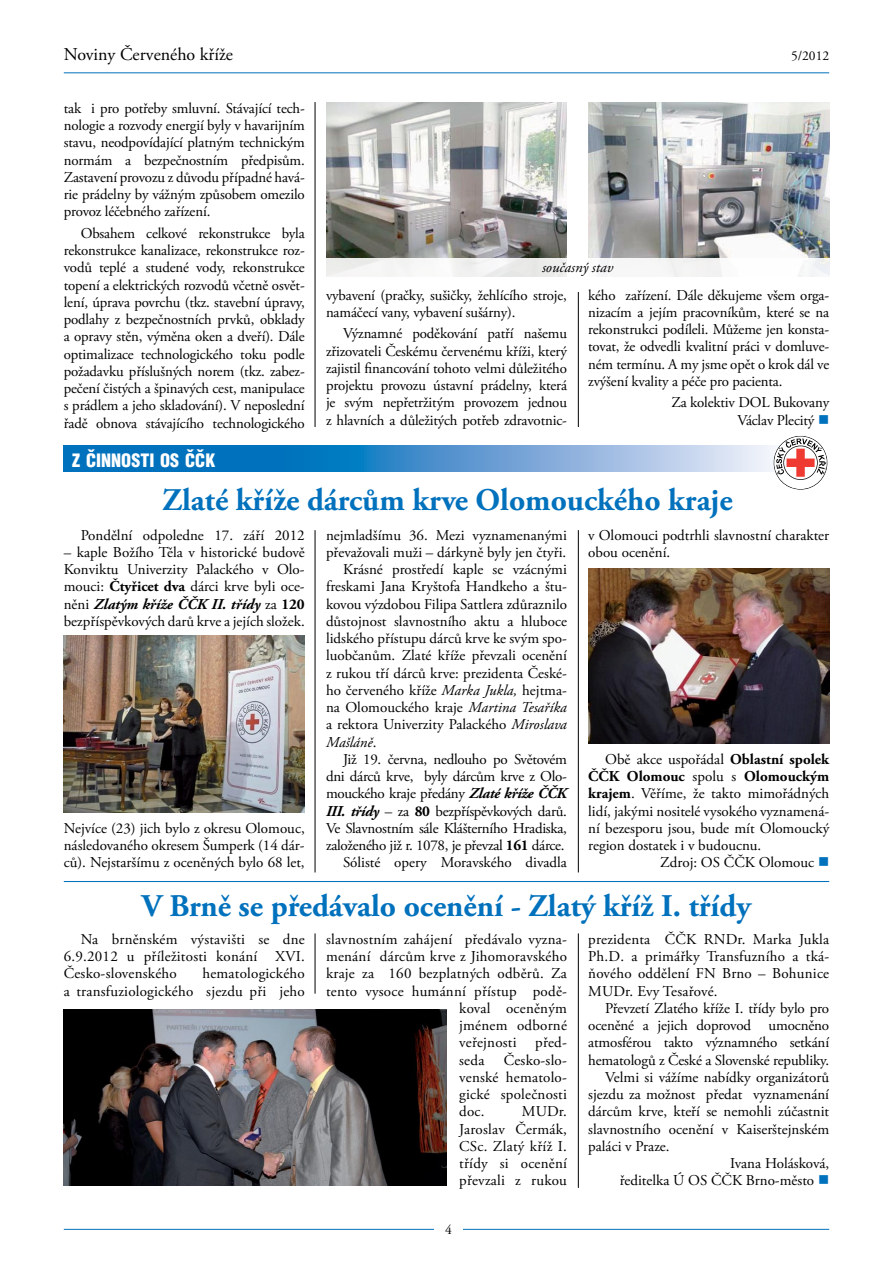
<style>
.page{position:relative;width:893px;height:1263px;background:#fff}
.page>*{position:absolute;margin:0;border:0;box-sizing:border-box;transform-origin:0 0}
.t1{font:700 31.5px "Adobe Garamond Pro";color:#0071bc}
.t2{font:18px "Adobe Garamond Pro";color:#000}
.t3{font:900 18px "Switzerland Cond";color:#fff}
.t4{font:15px/17.2px "Adobe Garamond Pro";color:#000;text-align:justify}
.t5{font:15px "Adobe Garamond Pro";letter-spacing:-.02em;color:#000}
.t6{font:700 15px "Adobe Garamond Pro";color:#000}
.t7{font:italic 15px "Adobe Garamond Pro";color:#000}
.t8{font:13.5px "Adobe Garamond Pro";color:#000}
.s1{color:#0071bc}
.s2{font-weight:700}
.s3{font-weight:700;font-style:italic}
.s4{font-style:italic}
.s5{font-style:normal}
.s6{font-weight:400}
</style>
<div class="page">
<hr style="left:64px;top:72px;width:765px;height:1px;background:#0071bc">
<hr style="left:64px;top:1229px;width:765px;height:1px;background:#0071bc">
<div style="left:434px;top:1217px;width:29px;height:25px;background:#fff"></div>
<img style="left:588px;top:102px;width:241px;height:156px">
<img style="left:326px;top:102px;width:241px;height:156px">
<div style="left:326px;top:258px;width:503px;height:20px;background:linear-gradient(to right,#f1f1f0,#f9f9fa)"></div>
<svg style="left:64px;top:446px;width:764px;height:25px;background:#5098d0"></svg>
<svg style="left:773px;top:436px;width:54px;height:54px"></svg>
<img style="left:64px;top:635px;width:241px;height:178px">
<img style="left:588px;top:569px;width:241px;height:175px">
<hr style="left:64px;top:881px;width:765px;height:1px;background:#0071bc">
<img style="left:64px;top:1009px;width:382px;height:176px">
<hr style="left:315px;top:102px;width:1px;height:325px;background:#000">
<hr style="left:578px;top:292px;width:1px;height:135px;background:#000">
<hr style="left:315px;top:530px;width:1px;height:342px;background:#000">
<hr style="left:578px;top:530px;width:1px;height:342px;background:#000">
<hr style="left:315px;top:933px;width:1px;height:61px;background:#000">
<hr style="left:578px;top:933px;width:1px;height:255px;background:#000">
<p class="t2" style="left:64px;top:43px;width:171px">Noviny Červeného kříže</p>
<p class="t8" style="left:791px;top:47px;width:40px">5/2012</p>
<p class="t4" style="left:64px;top:100px;width:242px">tak i pro potřeby smluvní. Stávající tech&shy;nologie a rozvody energií byly v havarijním stavu, neodpovídající platným technickým normám a bezpečnostním předpisům.<br>Zastavení provozu z důvodu případné havá&shy;rie prádelny by vážným způsobem omezilo provoz léčebného zařízení.</p>
<p class="t4" style="left:64px;top:225px;width:242px;text-indent:17px">Obsahem celkové rekonstrukce byla rekonstrukce kanalizace, rekonstrukce roz&shy;vodů teplé a studené vody, rekonstrukce topení a elektrických rozvodů včetně osvět&shy;lení, úprava povrchu (tkz. stavební úpravy, podlahy z bezpečnostních prvků, obklady a opravy stěn, výměna oken a dveří). Dále optimalizace technologického toku podle požadavku příslušných norem (tkz. zabez&shy;pečení čistých a špinavých cest, manipulace s prádlem a jeho skladování). V neposlední řadě obnova stávajícího technologického</p>
<p class="t7" style="left:542px;top:258px;width:73px">současný stav</p>
<p class="t4" style="left:326px;top:287px;width:242px">vybavení (pračky, sušičky, žehlícího stroje, namáčecí vany, vybavení sušárny).</p>
<p class="t4" style="left:326px;top:326px;width:242px;text-indent:17px">Významné poděkování patří našemu zřizovateli Českému červenému kříži, který zajistil financování tohoto velmi důležitého projektu provozu ústavní prádelny, která je svým nepřetržitým provozem jednou z hlavních a důležitých potřeb zdravotnic-</p>
<p class="t4" style="left:588px;top:287px;width:242px">kého zařízení. Dále děkujeme všem orga&shy;nizacím a jejím pracovníkům, které se na rekonstrukci podíleli. Můžeme jen konsta&shy;tovat, že odvedli kvalitní práci v domluve&shy;ném termínu. A my jsme opět o krok dál ve zvýšení kvality a péče pro pacienta.</p>
<p class="t4" style="left:671px;top:395px;width:159px;text-align:right">Za kolektiv DOL Bukovany<br>Václav Plecitý <span class="s1">■</span></p>
<p class="t3" style="left:72px;top:449px;width:124px">Zčinnosti os ččk</p>
<h1 class="t1" style="left:163px;top:482px;width:572px">Zlaté kříže dárcům krve Olomouckého kraje</h1>
<p class="t4" style="left:81px;top:527px;width:225px">Pondělní odpoledne 17. září 2012</p>
<p class="t4" style="left:64px;top:544px;width:242px">– kaple Božího Těla v historické budově Konviktu Univerzity Palackého v Olo&shy;mouci: <span class="s2">Čtyřicet dva</span> dárci krve byli oce&shy;něni <span class="s3">Zlatým kříže ČČK II. třídy</span> za <span class="s2">120 </span>bezpříspěvkových darů krve a jejích složek.</p>
<p class="t4" style="left:64px;top:820px;width:242px">Nejvíce (23) jich bylo z okresu Olomouc, následovaného okresem Šumperk (14 dár&shy;ců). Nejstaršímu z oceněných bylo 68 let,</p>
<p class="t4" style="left:326px;top:527px;width:242px">nejmladšímu 36. Mezi vyznamenanými</p>
<p class="t4" style="left:326px;top:544px;width:242px">převažovali muži – dárkyně byly jen čtyři.</p>
<p class="t4" style="left:343px;top:561px;width:225px">Krásné prostředí kaple se vzácnými</p>
<p class="t4" style="left:326px;top:578px;width:242px">freskami Jana Kryštofa Handkeho a štu-</p>
<p class="t4" style="left:326px;top:596px;width:242px">kovou výzdobou Filipa Sattlera zdůraznilo</p>
<p class="t4" style="left:326px;top:613px;width:242px">důstojnost slavnostního aktu a hluboce</p>
<p class="t4" style="left:326px;top:630px;width:242px">lidského přístupu dárců krve ke svým spo-</p>
<p class="t4" style="left:326px;top:647px;width:242px">luobčanům. Zlaté kříže převzali ocenění</p>
<p class="t4" style="left:326px;top:665px;width:242px">z rukou tří dárců krve: prezidenta České-</p>
<p class="t4" style="left:326px;top:682px;width:242px">ho červeného kříže <span class="s4">Marka Jukla,</span> hejtma-</p>
<p class="t4" style="left:326px;top:699px;width:242px">na Olomouckého kraje <span class="s4">Martina Tesaříka</span></p>
<p class="t4" style="left:326px;top:716px;width:242px">a rektora Univerzity Palackého <span class="s4">Miroslava</span></p>
<p class="t7" style="left:326px;top:733px;width:52px">Mašláně<span class="s5">.</span></p>
<p class="t5" style="left:343px;top:750px;width:225px">Již 19. června, nedlouho po Světovém</p>
<p class="t5" style="left:326px;top:767px;width:242px">dni dárců krve, byly dárcům krve z Olo-</p>
<p class="t5" style="left:326px;top:785px;width:242px">mouckého kraje předány <span class="s3">Zlaté kříže ČČK</span></p>
<p class="t5" style="left:326px;top:802px;width:242px"><span class="s3">III. třídy</span> – za <span class="s2">80</span> bezpříspěvkových darů.</p>
<p class="t5" style="left:326px;top:819px;width:242px">Ve Slavnostním sále Klášterního Hradiska,</p>
<p class="t5" style="left:326px;top:836px;width:240px">založeného již r. 1078, je převzal <span class="s2">161</span> dárce.</p>
<p class="t4" style="left:343px;top:854px;width:225px">Sólisté opery Moravského divadla</p>
<p class="t4" style="left:588px;top:527px;width:242px">v Olomouci podtrhli slavnostní charakter obou ocenění.</p>
<p class="t4" style="left:605px;top:751px;width:225px">Obě akce uspořádal <span class="s2">Oblastní spolek</span></p>
<p class="t6" style="left:588px;top:768px;width:242px">ČČK Olomouc <span class="s6">spolu s</span> Olomouckým</p>
<p class="t4" style="left:588px;top:785px;width:242px"><span class="s2">krajem</span>. Věříme, že takto mimořádných</p>
<p class="t4" style="left:588px;top:803px;width:242px">lidí, jakými nositelé vysokého vyznamená-</p>
<p class="t4" style="left:588px;top:820px;width:242px">ní bezesporu jsou, bude mít Olomoucký</p>
<p class="t4" style="left:588px;top:837px;width:175px">region dostatek i v budoucnu.</p>
<p class="t4" style="left:660px;top:854px;width:170px">Zdroj: OS ČČK Olomouc <span class="s1">■</span></p>
<h1 class="t1" style="left:142px;top:887px;width:612px">V Brně se předávalo ocenění - Zlatý kříž I. třídy</h1>
<p class="t4" style="left:64px;top:931px;width:242px;text-indent:17px">Na brněnském výstavišti se dne 6.9.2012 u příležitosti konání XVI.<br>Česko-slovenského</p>
<p class="t4" style="left:64px;top:965px;width:242px;text-align:right">hematologického<br>a transfuziologického sjezdu při jeho</p>
<p class="t4" style="left:326px;top:931px;width:242px">slavnostním zahájení předávalo vyzna-</p>
<p class="t4" style="left:326px;top:948px;width:242px">menání dárcům krve z Jihomoravského</p>
<p class="t4" style="left:326px;top:965px;width:242px">kraje za 160 bezplatných odběrů. Za</p>
<p class="t4" style="left:326px;top:983px;width:242px">tento vysoce humánní přístup podě-</p>
<p class="t4" style="left:459px;top:1000px;width:109px">koval oceněným</p>
<p class="t4" style="left:459px;top:1017px;width:109px">jménem odborné</p>
<p class="t4" style="left:459px;top:1034px;width:109px">veřejnosti před-</p>
<p class="t4" style="left:459px;top:1052px;width:27px">seda</p>
<p class="t4" style="left:459px;top:1052px;width:109px;text-indent:45px">Česko-slo&shy;venské hematolo&shy;gické společnosti doc.</p>
<p class="t4" style="left:459px;top:1103px;width:109px;text-indent:63px">MUDr.<br>Jaroslav Čermák, CSc. Zlatý kříž I. třídy si ocenění převzali z rukou</p>
<p class="t4" style="left:588px;top:931px;width:242px">prezidenta ČČK RNDr. Marka Jukla Ph.D. a primářky Transfuzního a tká&shy;ňového oddělení FN Brno – Bohunice MUDr. Evy Tesařové.</p>
<p class="t4" style="left:605px;top:1000px;width:225px">Převzetí Zlatého kříže I. třídy bylo pro</p>
<p class="t4" style="left:588px;top:1017px;width:242px">oceněné a jejich doprovod umocněno</p>
<p class="t4" style="left:588px;top:1034px;width:242px">atmosférou takto významného setkání</p>
<p class="t4" style="left:588px;top:1052px;width:242px">hematologů z České a Slovenské republiky.</p>
<p class="t4" style="left:605px;top:1069px;width:225px">Velmi si vážíme nabídky organizátorů</p>
<p class="t4" style="left:588px;top:1086px;width:242px">sjezdu za možnost předat vyznamenání</p>
<p class="t4" style="left:588px;top:1103px;width:242px">dárcům krve, kteří se nemohli zúčastnit</p>
<p class="t4" style="left:588px;top:1121px;width:242px">slavnostního ocenění v Kaiserštejnském</p>
<p class="t4" style="left:588px;top:1138px;width:83px">paláci v Praze.</p>
<p class="t4" style="left:730px;top:1155px;width:101px">Ivana Holásková,</p>
<p class="t4" style="left:620px;top:1172px;width:211px">ředitelka Ú OS ČČK Brno-město <span class="s1">■</span></p>
</div>
